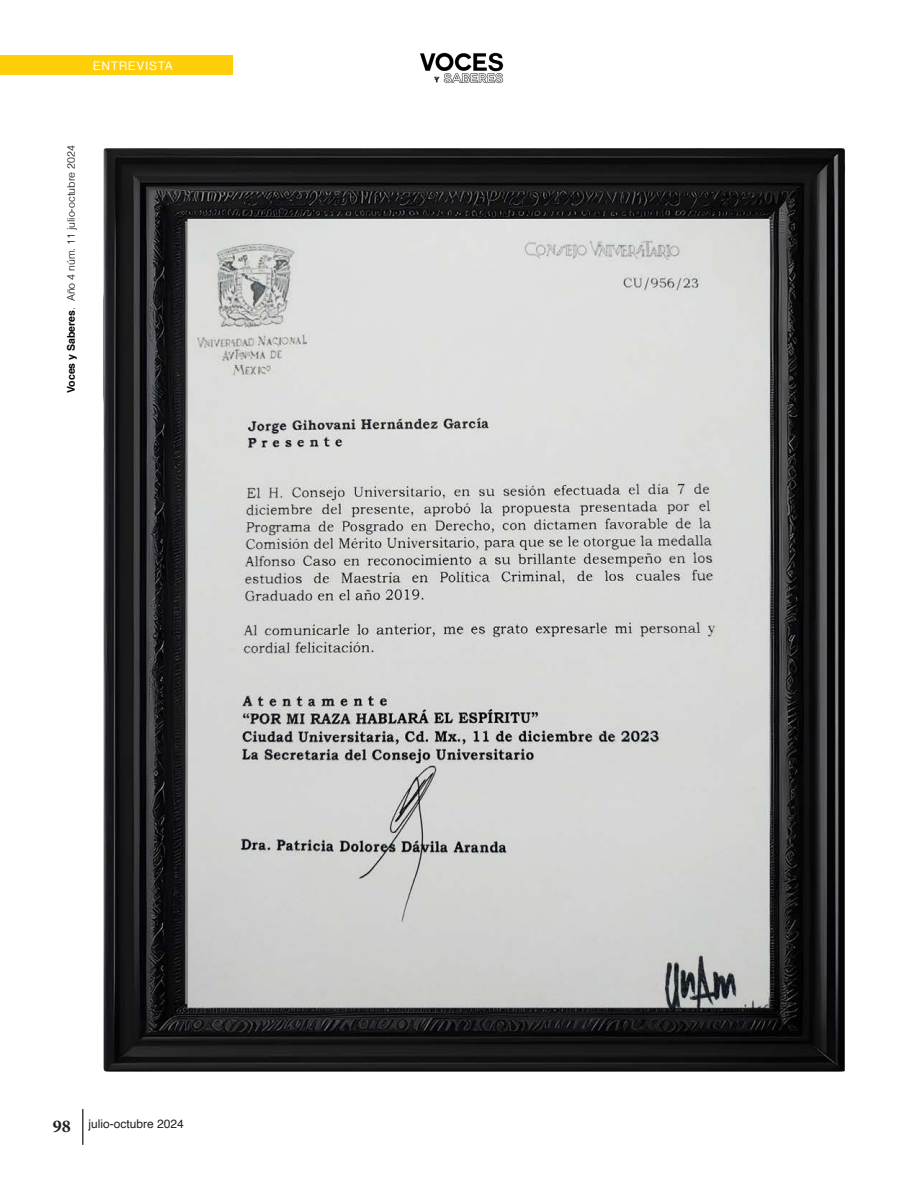
<style>
.page{position:relative;width:918px;height:1188px;background:#fff}
.page>*{position:absolute;margin:0;border:0;box-sizing:border-box;transform-origin:0 0}
.t1{font:700 18px "Minion Pro";color:#231f20}
.t2{font:12px "Helvetica";color:#231f20}
.t3{font:12px "Helvetica";letter-spacing:.05em;color:#fff}
.t4{font:300 10.5px "Helvetica";color:#000}
.s1{font-weight:700}
</style>
<div class="page">
<hr style="left:82px;top:1109px;width:1px;height:35px;background:#000">
<div style="left:0;top:56px;width:232px;height:19px;background:#fece08"></div>
<img style="left:103px;top:148px;width:743px;height:924px">
<img style="left:420px;top:52px;width:84px;height:32px">
<p class="t3" style="left:93px;top:56px;width:81px">ENTREVISTA</p>
<p class="t4" style="left:62px;top:393px;width:249px;rotate:-90deg"><span class="s1">Voces y Saberes</span>. Año 4 núm. 11 julio-octubre 2024</p>
<p class="t1" style="left:53px;top:1113px;width:19px">98</p>
<p class="t2" style="left:88px;top:1114px;width:97px">julio-octubre 2024</p>
</div>
